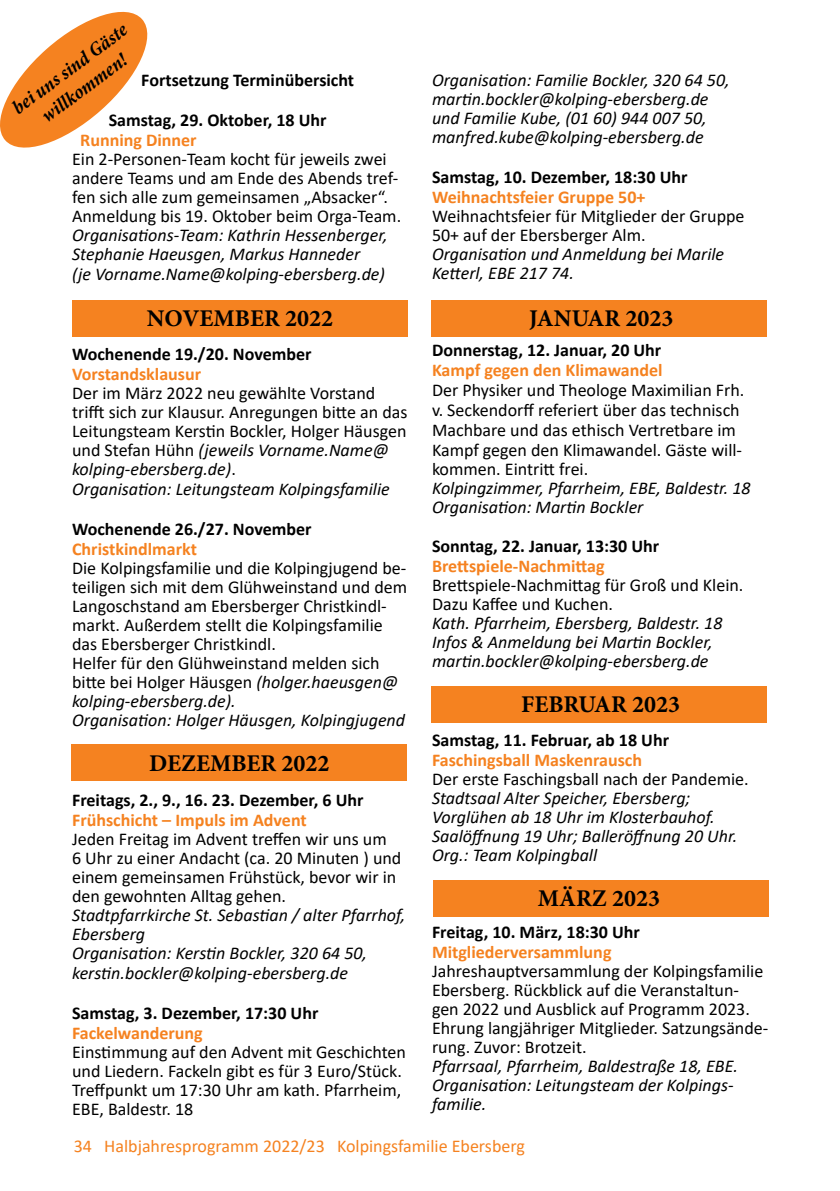
<style>
.page{position:relative;width:840px;height:1191px;background:#fff}
.page>*{position:absolute;margin:0;border:0;box-sizing:border-box;transform-origin:0 0}
.t1{font:700 24px "Minion Pro";color:#000}
.t2{font:italic 700 condensed 20px/24px "Minion Pro";color:#000;text-align:center}
.t3{font:18px/19px "Calibri";color:#000}
.t4{font:italic 18px/19px "Calibri";color:#000}
.t5{font:700 18px "Calibri";color:#000}
.t6{font:700 18px "Calibri";color:#f58220}
.t7{font:18px "Calibri";color:#f58220}
.s1{font-style:italic}
</style>
<div class="page">
<div style="left:71px;top:744px;width:336px;height:36px;background:#f58220"></div>
<div style="left:430px;top:686px;width:336px;height:36px;background:#f58220"></div>
<div style="left:433px;top:880px;width:335px;height:36px;background:#f58220"></div>
<div style="left:72px;top:300px;width:336px;height:36px;background:#f58220"></div>
<div style="left:430px;top:300px;width:336px;height:36px;background:#f58220"></div>
<svg style="left:0;top:11px;width:148px;height:137px"></svg>
<p class="t2" style="left:7px;top:99px;width:139px;rotate:-36deg">bei uns sind Gäste willkommen!</p>
<p class="t5" style="left:141px;top:67px;width:214px">Fortsetzung Terminübersicht</p>
<p class="t5" style="left:109px;top:107px;width:219px">Samstag, 29. Oktober, 18 Uhr</p>
<p class="t6" style="left:80px;top:127px;width:118px">Running Dinner</p>
<p class="t3" style="left:72px;top:149px;width:330px">Ein 2-Personen-Team kocht für jeweils zwei andere Teams und am Ende des Abends tref&shy;fen sich alle zum gemeinsamen „Absacker“.<br>Anmeldung bis 19. Oktober beim Orga-Team.</p>
<p class="t4" style="left:72px;top:224px;width:317px;line-height:19.6px">Organisations-Team: Kathrin Hessenberger,<br>Stephanie Haeusgen, Markus Hanneder<br>(je Vorname.Name@kolping-ebersberg.de)</p>
<p class="t4" style="left:432px;top:69px;width:299px">Organisation: Familie Bockler, 320 64 50, martin.bockler@kolping-ebersberg.de und Familie Kube, (01 60) 944 007 50, manfred.kube@kolping-ebersberg.de</p>
<p class="t5" style="left:432px;top:164px;width:257px">Samstag, 10. Dezember, 18:30 Uhr</p>
<p class="t6" style="left:432px;top:184px;width:215px">Weihnachtsfeier Gruppe 50+</p>
<p class="t3" style="left:432px;top:206px;width:314px">Weihnachtsfeier für Mitglieder der Gruppe<br>50+ auf der Ebersberger Alm.</p>
<p class="t4" style="left:432px;top:243px;width:293px">Organisation und Anmeldung bei Marile<br>Ketterl, EBE 217 74.</p>
<h1 class="t1" style="left:147px;top:301px;width:188px">NOVEMBER 2022</h1>
<h1 class="t1" style="left:529px;top:301px;width:145px">JANUAR 2023</h1>
<p class="t5" style="left:72px;top:341px;width:241px">Wochenende 19./20. November</p>
<p class="t6" style="left:72px;top:361px;width:130px">Vorstandsklausur</p>
<p class="t3" style="left:72px;top:383px;width:337px">Der im März 2022 neu gewählte Vorstand trifft sich zur Klausur. Anregungen bitte an das Leitungsteam Kerstin Bockler, Holger Häusgen und Stefan Hühn <span class="s1">(jeweils Vorname.Name@ kolping-ebersberg.de)</span>.<br><span class="s1">Organisation: Leitungsteam Kolpingsfamilie</span></p>
<p class="t5" style="left:72px;top:516px;width:241px">Wochenende 26./27. November</p>
<p class="t6" style="left:72px;top:536px;width:126px">Christkindlmarkt</p>
<p class="t3" style="left:72px;top:558px;width:336px">Die Kolpingsfamilie und die Kolpingjugend be&shy;teiligen sich mit dem Glühweinstand und dem Langoschstand am Ebersberger Christkindl&shy;markt. Außerdem stellt die Kolpingsfamilie das Ebersberger Christkindl.<br>Helfer für den Glühweinstand melden sich bitte bei Holger Häusgen <span class="s1">(holger.haeusgen@ kolping-ebersberg.de).<br>Organisation: Holger Häusgen, Kolpingjugend</span></p>
<h1 class="t1" style="left:149px;top:746px;width:182px">DEZEMBER 2022</h1>
<p class="t5" style="left:72px;top:787px;width:293px">Freitags, 2., 9., 16. 23. Dezember, 6 Uhr</p>
<p class="t6" style="left:72px;top:807px;width:236px">Frühschicht – Impuls im Advent</p>
<p class="t3" style="left:72px;top:829px;width:330px">Jeden Freitag im Advent treffen wir uns um<br>6 Uhr zu einer Andacht (ca. 20 Minuten ) und einem gemeinsamen Frühstück, bevor wir in den gewohnten Alltag gehen.</p>
<p class="t4" style="left:72px;top:904px;width:334px">Stadtpfarrkirche St. Sebastian / alter Pfarrhof, Ebersberg<br>Organisation: Kerstin Bockler, 320 64 50, kerstin.bockler@kolping-ebersberg.de</p>
<p class="t5" style="left:72px;top:1000px;width:248px">Samstag, 3. Dezember, 17:30 Uhr</p>
<p class="t6" style="left:72px;top:1020px;width:132px">Fackelwanderung</p>
<p class="t3" style="left:72px;top:1042px;width:335px">Einstimmung auf den Advent mit Geschichten und Liedern. Fackeln gibt es für 3 Euro/Stück.<br>Treffpunkt um 17:30 Uhr am kath. Pfarrheim, EBE, Baldestr. 18</p>
<p class="t5" style="left:432px;top:337px;width:231px">Donnerstag, 12. Januar, 20 Uhr</p>
<p class="t6" style="left:432px;top:357px;width:232px">Kampf gegen den Klimawandel</p>
<p class="t3" style="left:432px;top:379px;width:314px;line-height:19.8px">Der Physiker und Theologe Maximilian Frh. v. Seckendorff referiert über das technisch Machbare und das ethisch Vertretbare im Kampf gegen den Klimawandel. Gäste will&shy;kommen. Eintritt frei.</p>
<p class="t4" style="left:432px;top:477px;width:320px">Kolpingzimmer, Pfarrheim, EBE, Baldestr. 18<br>Organisation: Martin Bockler</p>
<p class="t5" style="left:432px;top:533px;width:229px">Sonntag, 22. Januar, 13:30 Uhr</p>
<p class="t6" style="left:432px;top:553px;width:174px">Brettspiele-Nachmittag</p>
<p class="t3" style="left:432px;top:575px;width:313px">Brettspiele-Nachmittag für Groß und Klein.<br>Dazu Kaffee und Kuchen.</p>
<p class="t4" style="left:432px;top:612px;width:292px">Kath. Pfarrheim, Ebersberg, Baldestr. 18<br>Infos &amp; Anmeldung bei Martin Bockler, martin.bockler@kolping-ebersberg.de</p>
<h1 class="t1" style="left:521px;top:688px;width:160px">FEBRUAR 2023</h1>
<p class="t5" style="left:432px;top:727px;width:238px">Samstag, 11. Februar, ab 18 Uhr</p>
<p class="t6" style="left:432px;top:747px;width:211px">Faschingsball Maskenrausch</p>
<p class="t3" style="left:432px;top:769px;width:318px">Der erste Faschingsball nach der Pandemie.</p>
<p class="t4" style="left:432px;top:787px;width:307px">Stadtsaal Alter Speicher, Ebersberg; Vorglühen ab 18 Uhr im Klosterbauhof.<br>Saalöffnung 19 Uhr; Balleröffnung 20 Uhr.<br>Org.: Team Kolpingball</p>
<h1 class="t1" style="left:537px;top:881px;width:124px">MÄRZ 2023</h1>
<p class="t5" style="left:432px;top:919px;width:209px">Freitag, 10. März, 18:30 Uhr</p>
<p class="t6" style="left:432px;top:939px;width:181px">Mitgliederversammlung</p>
<p class="t3" style="left:432px;top:961px;width:338px">Jahreshauptversammlung der Kolpingsfamilie Ebersberg. Rückblick auf die Veranstaltun&shy;gen 2022 und Ausblick auf Programm 2023.<br>Ehrung langjähriger Mitglieder. Satzungsände&shy;rung. Zuvor: Brotzeit.</p>
<p class="t4" style="left:432px;top:1055px;width:307px">Pfarrsaal, Pfarrheim, Baldestraße 18, EBE.<br>Organisation: Leitungsteam der Kolpings&shy;familie.</p>
<p class="t7" style="left:74px;top:1133px;width:452px">34 Halbjahresprogramm 2022/23 Kolpingsfamilie Ebersberg</p>
</div>
